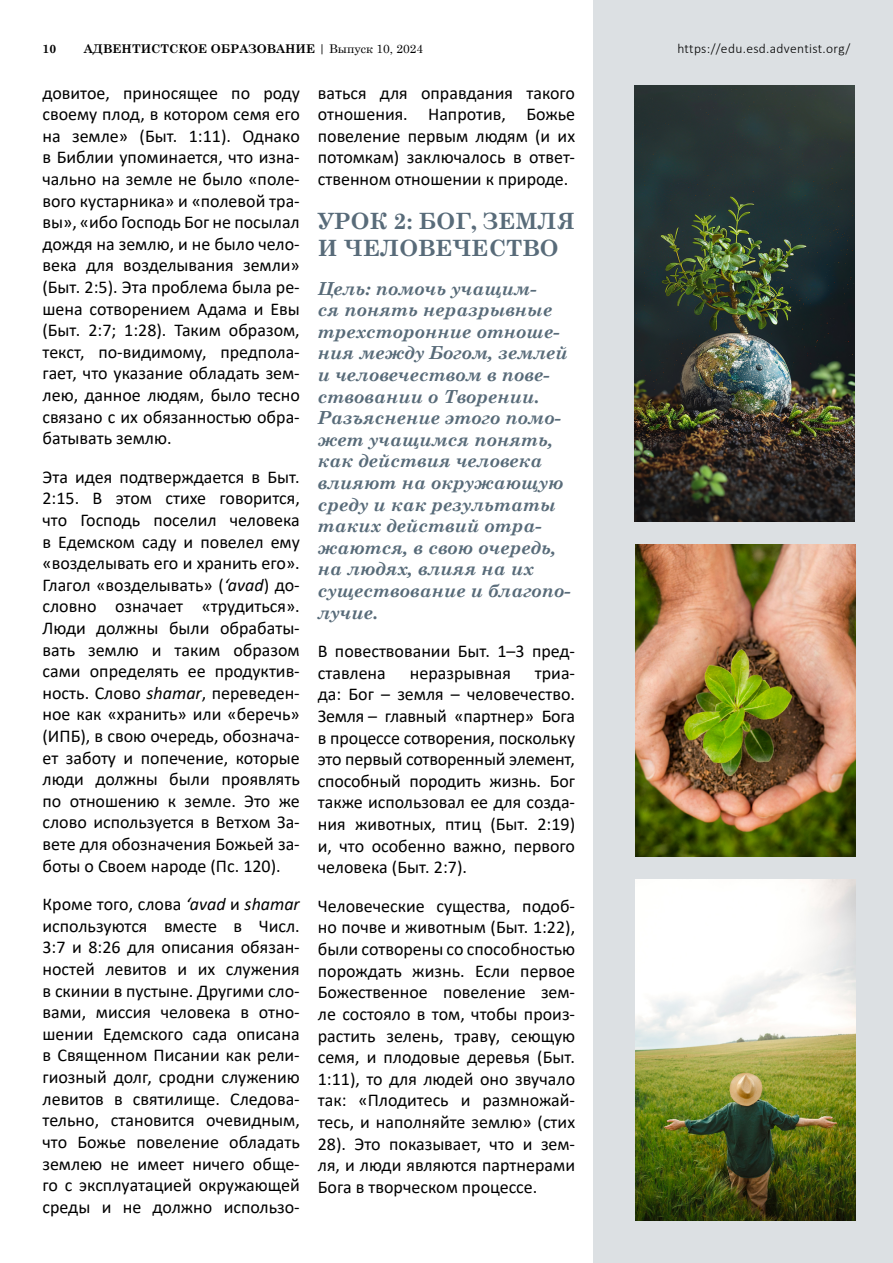
<style>
.page{position:relative;width:893px;height:1263px;background:#fff}
.page>*{position:absolute;margin:0;border:0;box-sizing:border-box;transform-origin:0 0}
.t1{font:700 22.5px/27px "Century Schoolbook";color:#586b79}
.t2{font:18px/21.6px "Calibri";color:#000;text-align:justify}
.t3{font:italic 700 18px/21.6px "Century Schoolbook";color:#586b79}
.t4{font:300 13.5px "Calibri";letter-spacing:.025em;color:#000}
.t5{font:700 12px "Century Schoolbook";color:#000}
.s1{font-weight:400}
.s2{font-style:italic}
</style>
<div class="page">
<div style="left:594px;top:0;width:299px;height:1263px;background:#dce0e3"></div>
<img style="left:634px;top:85px;width:221px;height:437px">
<img style="left:635px;top:545px;width:221px;height:311px">
<img style="left:635px;top:879px;width:221px;height:341px">
<p class="t5" style="left:43px;top:39px;width:15px">10</p>
<p class="t5" style="left:84px;top:39px;width:341px">АДВЕНТИСТСКОЕ ОБРАЗОВАНИЕ <span class="s1">| Выпуск 10, 2024</span></p>
<p class="t4" style="left:677px;top:40px;width:175px">https://edu.esd.adventist.org/</p>
<p class="t2" style="left:43px;top:81px;width:259px">довитое, приносящее по роду своему плод, в котором семя его на земле» (Быт. 1:11). Однако в Библии упоминается, что изна&shy;чально на земле не было «поле&shy;вого кустарника» и «полевой тра&shy;вы», «ибо Господь Бог не посылал дождя на землю, и не было чело&shy;века для возделывания земли» (Быт. 2:5). Эта проблема была ре&shy;шена сотворением Адама и Евы (Быт. 2:7; 1:28). Таким образом, текст, по-видимому, предпола&shy;гает, что указание обладать зем&shy;лею, данное людям, было тесно связано с их обязанностью обра&shy;батывать землю.</p>
<p class="t2" style="left:43px;top:466px;width:259px">Эта идея подтверждается в Быт.<br>2:15. В этом стихе говорится, что Господь поселил человека в Едемском саду и повелел ему «возделывать его и хранить его».<br>Глагол «возделывать» (<span class="s2">‘avad</span>) до&shy;словно означает «трудиться».<br>Люди должны были обрабаты&shy;вать землю и таким образом сами определять ее продуктив&shy;ность. Слово <span class="s2">shamar</span>, переведен&shy;ное как «хранить» или «беречь» (ИПБ), в свою очередь, обознача&shy;ет заботу и попечение, которые люди должны были проявлять по отношению к земле. Это же слово используется в Ветхом За&shy;вете для обозначения Божьей за&shy;боты о Своем народе (Пс. 120).</p>
<p class="t2" style="left:43px;top:893px;width:259px">Кроме того, слова <span class="s2">‘avad</span> и <span class="s2">shamar </span>используются вместе в Числ.<br>3:7 и 8:26 для описания обязан&shy;ностей левитов и их служения в скинии в пустыне. Другими сло&shy;вами, миссия человека в отно&shy;шении Едемского сада описана в Священном Писании как рели&shy;гиозный долг, сродни служению левитов в святилище. Следова&shy;тельно, становится очевидным, что Божье повеление обладать землею не имеет ничего обще&shy;го с эксплуатацией окружающей среды и не должно использо-</p>
<p class="t2" style="left:318px;top:81px;width:259px">ваться для оправдания такого отношения. Напротив, Божье повеление первым людям (и их потомкам) заключалось в ответ&shy;ственном отношении к природе.</p>
<p class="t1" style="left:318px;top:206px;width:259px">УРОК 2: БОГ, ЗЕМЛЯ<br>И ЧЕЛОВЕЧЕСТВО</p>
<p class="t3" style="left:318px;top:276px;width:254px">Цель: помочь учащим-<br>ся понять неразрывные трехсторонние отноше&shy;ния между Богом, землей и человечеством в пове&shy;ствовании о Творении.<br>Разъяснение этого помо&shy;жет учащимся понять, как действия человека влияют на окружающую среду и как результаты таких действий отра&shy;жаются, в свою очередь, на людях, влияя на их существование и благопо&shy;лучие.</p>
<p class="t2" style="left:318px;top:640px;width:259px">В повествовании Быт. 1–3 пред&shy;ставлена</p>
<p class="t2" style="left:318px;top:662px;width:259px;text-indent:217px">триа&shy;да: Бог – земля – человечество.<br>Земля – главный «партнер» Бога в процессе сотворения, поскольку это первый сотворенный элемент, способный породить жизнь. Бог также использовал ее для созда&shy;ния животных, птиц (Быт. 2:19) и, что особенно важно, первого человека (Быт. 2:7).</p>
<p class="t2" style="left:318px;top:895px;width:259px">Человеческие существа, подоб&shy;но почве и животным (Быт. 1:22), были сотворены со способностью порождать жизнь. Если первое Божественное повеление зем&shy;ле состояло в том, чтобы произ&shy;растить зелень, траву, сеющую семя, и плодовые деревья (Быт.<br>1:11), то для людей оно звучало так: «Плодитесь и размножай&shy;тесь, и наполняйте землю» (стих 28). Это показывает, что и зем&shy;ля, и люди являются партнерами Бога в творческом процессе.</p>
<p class="t2" style="left:410px;top:662px;width:103px">неразрывная</p>
</div>
